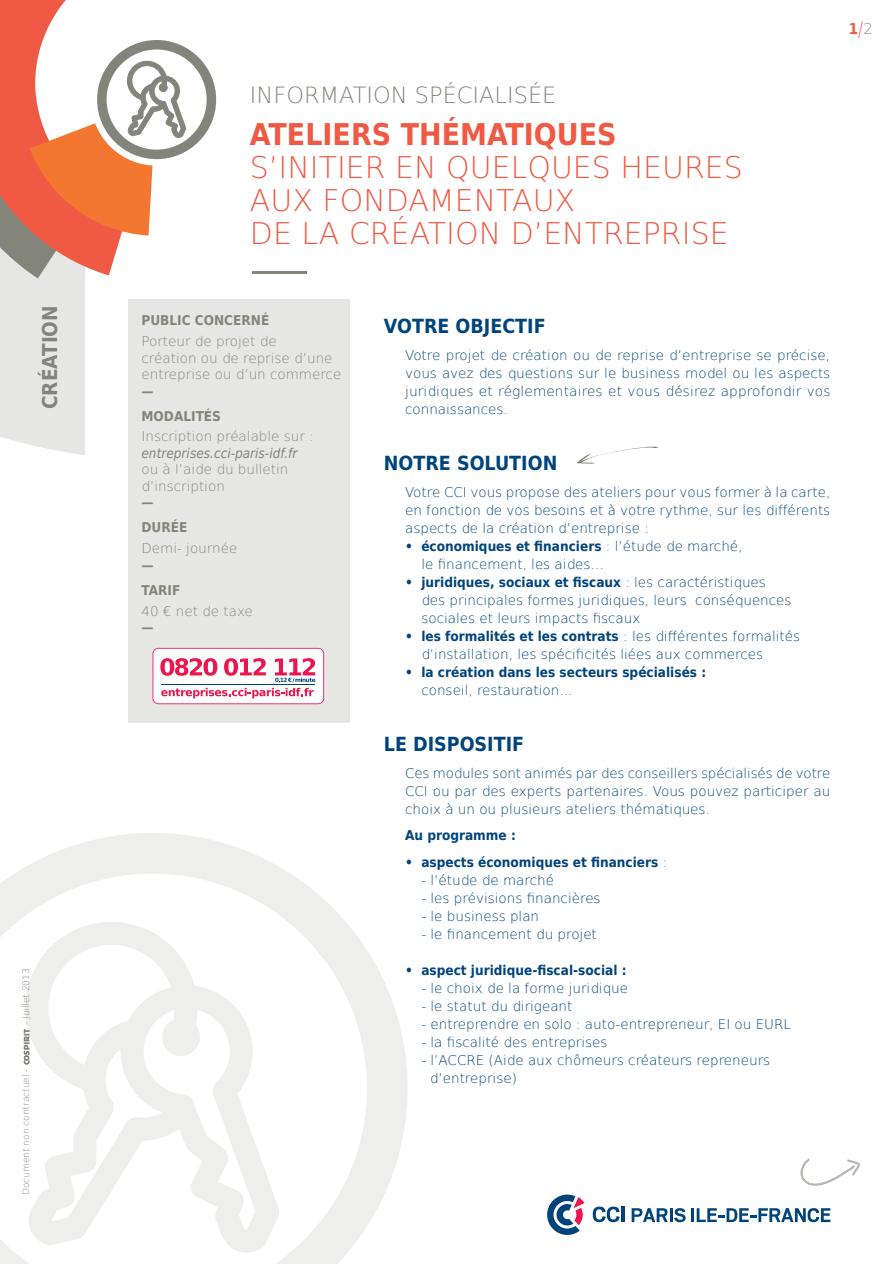
<style>
.page{position:relative;width:893px;height:1264px;background:#fff}
.page>*{position:absolute;margin:0;border:0;box-sizing:border-box;transform-origin:0 0}
.t1{font:200 60px "DejaVu Sans";color:#83857b}
.t2{font:200 30px/33px "DejaVu Sans";color:#f05943}
.t3{font:700 30px "DejaVu Sans Condensed";color:#f05943}
.t4{font:200 22.5px "DejaVu Sans";color:#83857b}
.t5{font:700 20.55px "DejaVu Sans Condensed";color:#83857b}
.t6{font:700 19.5px "DejaVu Sans Condensed";color:#00447b}
.t7{font:700 15px "DejaVu Sans Condensed";color:#f05943}
.t8{font:200 13.5px/18px "DejaVu Sans";color:#00447b;text-align:justify}
.t9{font:700 13.5px "DejaVu Sans Condensed";color:#00447b}
.t10{font:200 13.5px/16.5px "DejaVu Sans";color:#83857b}
.t11{font:700 13.5px/25px "DejaVu Sans Condensed";color:#83857b}
.t12{font:italic 13.5px "DejaVu Sans Condensed";color:#83857b}
.t13{font:200 9px "DejaVu Sans";color:#83857b}
.s1{font-family:"DejaVu Sans";font-weight:200}
.s2{font-family:"DejaVu Sans";font-weight:200;font-size:20.25px}
.s3{font-family:"DejaVu Sans";font-weight:200;color:#83857b}
</style>
<div class="page">
<svg style="left:0;top:833px;width:408px;height:430px"></svg>
<svg style="left:593px;top:1206px;width:27px;height:16px"></svg>
<hr style="left:622px;top:1206px;width:3px;height:15px;background:#00447b">
<svg style="left:632px;top:1208px;width:198px;height:14px"></svg>
<svg style="left:547px;top:1194px;width:37px;height:40px"></svg>
<svg style="left:23px;top:919px;width:257px;height:333px"></svg>
<div style="left:129px;top:299px;width:221px;height:423px;background:#e6e7e4"></div>
<svg style="left:800px;top:1158px;width:61px;height:28px"></svg>
<svg style="left:577px;top:446px;width:82px;height:17px"></svg>
<svg style="left:153px;top:647px;width:171px;height:57px;background:#f8c8d5"></svg>
<hr style="left:161px;top:684px;width:154px;height:1px;background:#00447b">
<svg style="left:0;top:0;width:216px;height:455px"></svg>
<h3 class="t5" style="left:33px;top:409px;width:105px;rotate:-90deg">CRÉATION</h3>
<p class="t13" style="left:19px;top:1025px;width:58px;rotate:-90deg">- Juillet 2013</p>
<p class="t13" style="left:19px;top:1194px;width:128px;rotate:-90deg">Document non contractuel -</p>
<h3 class="t4" style="left:250px;top:78px;width:308px">information spécialisée</h3>
<h2 class="t3" style="left:250px;top:110px;width:368px">ATELIERS THÉMATIQUES</h2>
<h2 class="t2" style="left:250px;top:149px;width:494px">S’initier en quelques heures aux fondamentaux<br>de la création d’entreprise</h2>
<h1 class="t1" style="left:250px;top:222px;width:61px">—</h1>
<p class="t11" style="left:142px;top:308px;width:127px">PUBLIC CONCERNé</p>
<p class="t10" style="left:142px;top:332px;width:201px">Porteur de projet de<br>création ou de reprise d’une entreprise ou d’un commerce</p>
<p class="t11" style="left:142px;top:378px;width:81px">—<br>MODALITéS</p>
<p class="t10" style="left:142px;top:427px;width:174px">I nscription préalable sur :</p>
<p class="t12" style="left:142px;top:443px;width:158px">entreprises.cci-paris-idf.fr</p>
<p class="t10" style="left:142px;top:460px;width:148px">ou à l’aide du bulletin d’inscription</p>
<p class="t11" style="left:142px;top:490px;width:14px">— durée</p>
<p class="t10" style="left:142px;top:539px;width:97px">Demi- journée</p>
<p class="t11" style="left:142px;top:552px;width:14px">— tarif</p>
<p class="t10" style="left:142px;top:601px;width:113px">40 € net de taxe</p>
<p class="t11" style="left:142px;top:614px;width:14px">—</p>
<h3 class="t6" style="left:384px;top:310px;width:163px">VOTRE OBJECTIF</h3>
<p class="t8" style="left:405px;top:345px;width:427px">Votre projet de création ou de reprise d’entreprise se précise, vous avez des questions sur le business model ou les aspects juridiques et réglementaires et vous désirez approfondir vos connaissances.</p>
<h3 class="t6" style="left:384px;top:447px;width:175px">NOTRE SOLUTION</h3>
<p class="t8" style="left:405px;top:482px;width:47px">Votre CCI</p>
<p class="t8" style="left:405px;top:482px;width:427px;text-indent:65px">vous propose des ateliers pour vous former à la carte, en fonction de vos besoins et à votre rythme, sur les différents aspects de la création d’entreprise :</p>
<p class="t9" style="left:405px;top:535px;width:339px">• économiques et financiers <span class="s1">: l’étude de marché,</span></p>
<p class="t8" style="left:421px;top:554px;width:184px">le financement, les aides…</p>
<p class="t9" style="left:405px;top:571px;width:362px">• juridiques, sociaux et fiscaux <span class="s1">: les caractéristiques</span></p>
<p class="t8" style="left:421px;top:590px;width:372px">des principales formes juridiques, leurs conséquences sociales et leurs impacts fiscaux</p>
<p class="t9" style="left:405px;top:625px;width:397px">• les formalités et les contrats <span class="s1">: les différentes formalités</span></p>
<p class="t8" style="left:421px;top:644px;width:343px">d’installation, les spécificités liées aux commerces</p>
<p class="t9" style="left:405px;top:661px;width:303px">• la création dans les secteurs spécialisés :</p>
<p class="t8" style="left:421px;top:680px;width:152px">conseil, restauration...</p>
<h3 class="t6" style="left:384px;top:728px;width:142px">LE DISPOSITIF</h3>
<p class="t8" style="left:405px;top:763px;width:427px">Ces modules sont animés par des conseillers spécialisés de votre CCI ou par des experts partenaires. Vous pouvez participer au choix à un ou plusieurs ateliers thématiques.</p>
<p class="t9" style="left:405px;top:824px;width:112px">Au programme :</p>
<p class="t9" style="left:405px;top:851px;width:264px">• aspects économiques et financiers <span class="s1">:</span></p>
<p class="t8" style="left:421px;top:870px;width:134px">- l’étude de marché</p>
<p class="t8" style="left:421px;top:888px;width:181px">- les prévisions financières</p>
<p class="t8" style="left:421px;top:906px;width:119px">- le business plan</p>
<p class="t8" style="left:421px;top:924px;width:177px">- le financement du projet</p>
<p class="t9" style="left:405px;top:959px;width:223px">• aspect juridique-fiscal-social :</p>
<p class="t8" style="left:421px;top:978px;width:208px">- le choix de la forme juridique</p>
<p class="t8" style="left:421px;top:996px;width:153px">- le statut du dirigeant</p>
<p class="t8" style="left:421px;top:1014px;width:344px">- entreprendre en solo : auto-entrepreneur, EI ou EURL</p>
<p class="t8" style="left:421px;top:1032px;width:188px">- la fiscalité des entreprises</p>
<p class="t8" style="left:430px;top:1050px;width:342px;text-indent:-9px">- l’ACCRE (Aide aux chômeurs créateurs repreneurs d’entreprise)</p>
<p class="t7" style="left:849px;top:17px;width:25px">1<span class="s2">/</span><span class="s3">2</span></p>
</div>
